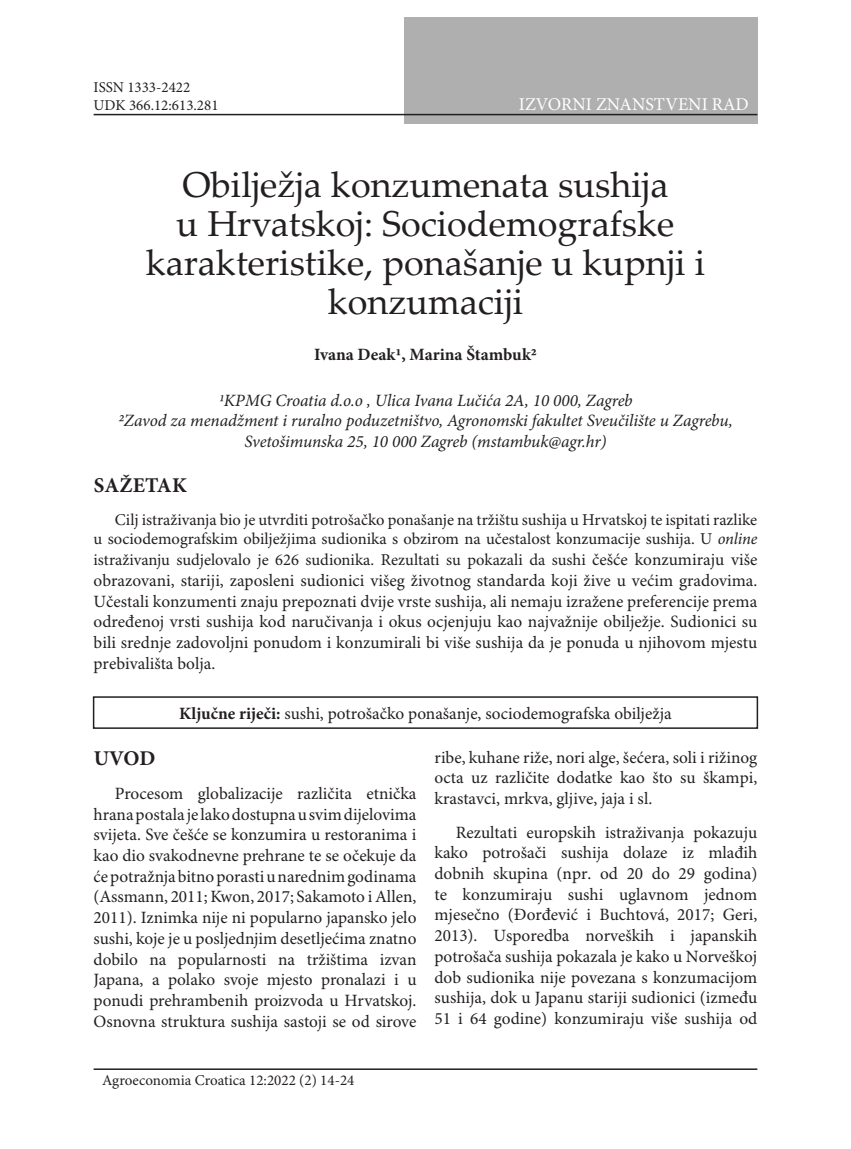
<style>
.page{position:relative;width:851px;height:1149px;background:#fff}
.page>*{position:absolute;margin:0;border:0;box-sizing:border-box;transform-origin:0 0}
.t1{font:36px/39px "Palatino Linotype";color:#231f20;text-align:center}
.t2{font:700 21px "Minion Pro";letter-spacing:.01em;color:#231f20}
.t3{font:18px "Minion Pro";color:#fff}
.paragraph{font:17.25px/20.7px "Minion Pro";color:#231f20;text-align:justify}
.abstract{font:17.25px/20.7px "Minion Pro";color:#231f20}
.Adresa{font:italic 17.25px/20.7px "Minion Pro";letter-spacing:-.005em;color:#231f20;text-align:center}
.kljucne-rijeci{font:17.25px "Minion Pro";color:#231f20}
.autori{font:700 17.25px "Minion Pro";color:#231f20}
.abstract-2{font:16.5px/20.2px "Minion Pro";color:#231f20;text-align:justify}
.t4{font:15px "Minion Pro";color:#231f20}
.s1{font-style:italic}
.s2{font-size:17.25px}
.s3{font-weight:700}
</style>
<div class="page">
<div style="left:404px;top:17px;width:353px;height:106px;background:#afafaf"></div>
<hr style="left:94px;top:114px;width:663px;height:1px;background:#231f20">
<hr style="left:94px;top:1068px;width:663px;height:1px;background:#231f20">
<div style="left:93px;top:696px;width:665px;height:32px;border:2px solid #231f20"></div>
<p class="t4" style="left:94px;top:78px;width:98px">ISSN 1333-2422</p>
<p class="t4" style="left:94px;top:96px;width:126px">UDK 366.12:613.281</p>
<p class="t3" style="left:519px;top:93px;width:231px">IZVORNI ZNANSTVENI RAD</p>
<p class="t1" style="left:146px;top:163px;width:561px">Obilježja konzumenata sushija<br>u Hrvatskoj: Sociodemografske karakteristike, ponašanje u kupnji i konzumaciji</p>
<p class="autori" style="left:314px;top:342px;width:224px">Ivana Deak1, Marina Štambuk2</p>
<p class="Adresa" style="left:218px;top:389px;width:415px">1KPMG Croatia d.o.o , Ulica Ivana Lučića 2A, 10 000, Zagreb</p>
<p class="Adresa" style="left:118px;top:410px;width:616px">2Zavod za menadžment i ruralno poduzetništvo, Agronomski fakultet Sveučilište u Zagrebu,<br>Svetošimunska 25, 10 000 Zagreb (mstambuk@agr.hr)</p>
<p class="t2" style="left:94px;top:470px;width:95px">SAŽETAK</p>
<p class="abstract-2" style="left:94px;top:509px;width:665px;text-indent:21px">Cilj istraživanja bio je utvrditi potrošačko ponašanje na tržištu sushija u Hrvatskoj te ispitati razlike u sociodemografskim obilježjima sudionika s obzirom na učestalost konzumacije sushija. U <span class="s1">online </span>istraživanju sudjelovalo je 626 sudionika. Rezultati su pokazali da sushi <span class="s2">češće konzumiraju više</span></p>
<p class="abstract" style="left:94px;top:570px;width:665px">obrazovani, stariji, zaposleni sudionici višeg životnog standarda koji žive u većim gradovima.<br>Učestali konzumenti znaju prepoznati dvije vrste sushija, ali nemaju izražene preferencije prema određenoj vrsti sushija kod naručivanja i okus ocjenjuju kao najvažnije obilježje. Sudionici su bili srednje zadovoljni ponudom i konzumirali bi više sushija da je ponuda u njihovom mjestu prebivališta bolja.</p>
<p class="kljucne-rijeci" style="left:179px;top:702px;width:491px"><span class="s3">Ključne riječi:</span> sushi, potrošačko ponašanje, sociodemografska obilježja</p>
<p class="t2" style="left:94px;top:743px;width:63px">UVOD</p>
<p class="paragraph" style="left:94px;top:783px;width:324px;text-align:left;text-indent:21px">Procesom glob alizacije različita etnička hrana postala je lako dostupna u svim dijelovima svijeta. Sve češće se konzumira u restoranima i kao dio svakodnevne prehrane te se očekuje da će potražnja bitno porasti u narednim godinama (Assmann, 2011; Kwon, 2017; Sakamoto i Allen, 2011). Iznimka nije ni popularno japansko jelo sushi, koje je u posljednjim desetljećima znatno dobilo na popularnosti na tržištima izvan Japana, a polako svoje mjesto pronalazi i u ponudi prehramb enih proizvoda u Hrvatskoj.<br>Osnovna struktura sushija sastoji se od sirove</p>
<p class="paragraph" style="left:434px;top:747px;width:324px">rib e, kuhane riže, nori alge, šećera, soli i rižinog octa uz različite dodatke kao što su škampi, krastavci, mrkva, gljive, jaja i sl.</p>
<p class="paragraph" style="left:434px;top:822px;width:324px;text-indent:21px">Rezultati europskih istraživanja pokazuju kako potrošači sushija dolaze iz mlađih dobnih skupina (npr. od 20 do 29 godina) te konzumiraju sushi uglavnom jednom mjesečno (Đorđević i Buchtová, 2017; Geri, 2013). Usporedba norveških i japanskih potrošača sushija pokazala je kako u Norveškoj dob sudionika nije povezana s konzumacijom sushija, dok u Japanu stariji sudionici (između 51 i 64 godine) konzumiraju više sushija od</p>
<p class="t4" style="left:102px;top:1070px;width:254px">Agroeconomia Croatica 12:2022 (2) 14-24</p>
</div>
